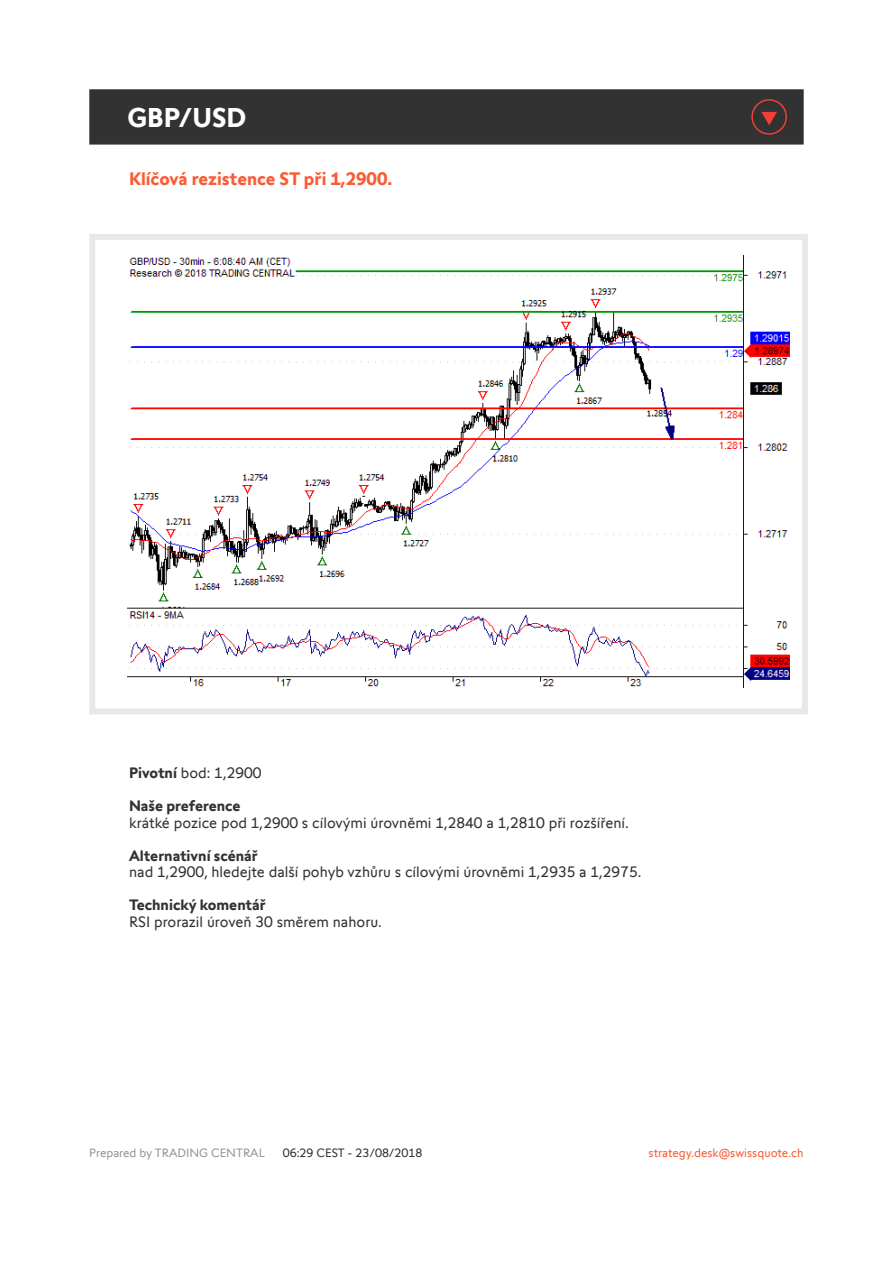
<style>
.page{position:relative;width:893px;height:1263px;background:#fff}
.page>*{position:absolute;margin:0;border:0;box-sizing:border-box;transform-origin:0 0}
.t1{font:700 27px "Swissquote CT";color:#fff}
.t2{font:700 18px "Swissquote CT";color:#fa5b35}
.t3{font:15px "Swissquote CT";color:#323232}
.t4{font:700 15px "Swissquote CT";color:#323232}
.t5{font:12px "Swissquote CT";color:#fa5b35}
.t6{font:12px "Swissquote CT";color:#939598}
.t7{font:12px "Swissquote CT";color:#323232}
.s1{font-weight:700}
</style>
<div class="page">
<div style="left:89px;top:234px;width:719px;height:480px;border:6px solid #e9e8e7"></div>
<div style="left:89px;top:89px;width:715px;height:56px;background:#323232;border:2px solid #323232"></div>
<img style="left:128px;top:255px;width:661px;height:432px">
<svg style="left:751px;top:99px;width:36px;height:36px"></svg>
<h1 class="t1" style="left:128px;top:101px;width:120px">GBP/USD</h1>
<p class="t2" style="left:129px;top:168px;width:265px">Klíčová rezistence ST při 1,2900.</p>
<p class="t3" style="left:129px;top:764px;width:134px"><span class="s1">Pivotní</span> bod: 1,2900</p>
<p class="t4" style="left:129px;top:797px;width:113px">Naše preference</p>
<p class="t3" style="left:129px;top:814px;width:501px">krátké pozice pod 1,2900 s cílovými úrovněmi 1,2840 a 1,2810 při rozšíření.</p>
<p class="t4" style="left:129px;top:846px;width:130px">Alternativní scénář</p>
<p class="t3" style="left:129px;top:863px;width:514px">nad 1,2900, hledejte další pohyb vzhůru s cílovými úrovněmi 1,2935 a 1,2975.</p>
<p class="t4" style="left:129px;top:896px;width:138px">Technický komentář</p>
<p class="t3" style="left:129px;top:913px;width:254px">RSI prorazil úroveň 30 směrem nahoru.</p>
<p class="t6" style="left:89px;top:1145px;width:177px">Prepared by TRADING CENTRAL</p>
<p class="t7" style="left:283px;top:1145px;width:141px">06:29 CEST - 23/08/2018</p>
<p class="t5" style="left:649px;top:1145px;width:157px">strategy.desk@swissquote.ch</p>
</div>
